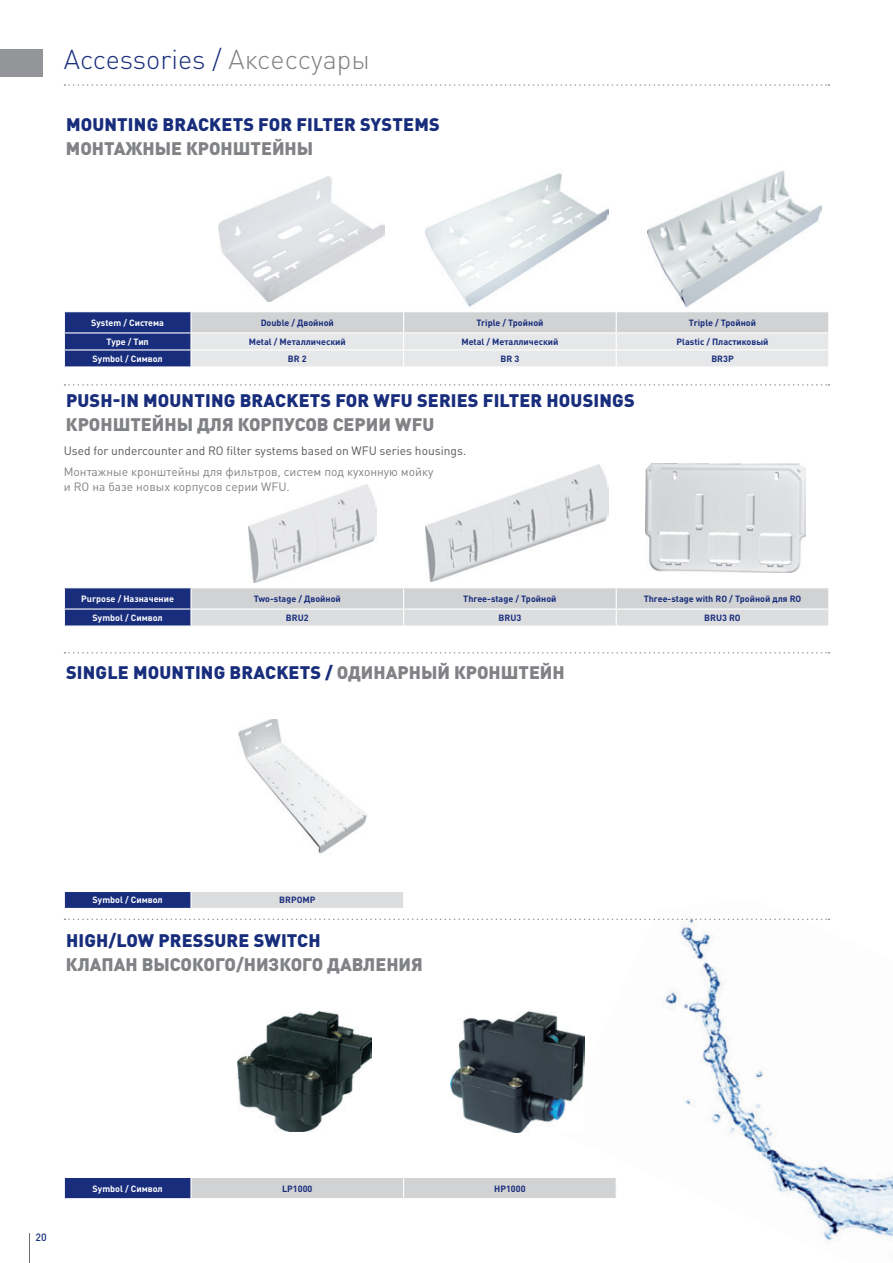
<style>
.page{position:relative;width:893px;height:1263px;background:#fff}
.page>*{position:absolute;margin:0;border:0;box-sizing:border-box;transform-origin:0 0}
.t1{font:300 27px "DIN Pro";color:#182d7c}
.t2{font:900 18px "DIN Pro";letter-spacing:.01em;color:#182d7c}
.t3{font:900 18px/24px "DIN Pro";color:#808285}
.t4{font:12px/20.2px "DIN Pro";color:#57585a}
.t5{font:12px "DIN Pro";color:#808285}
.t6{font:500 10.5px "DIN Pro";color:#182d7c}
.t7{font:700 9px "DIN Pro";color:#182d7c}
.t8{font:700 9px "DIN Pro";color:#fff}
.s1{color:#808285}
.s2{color:#182d7c}
</style>
<div class="page">
<img style="left:584px;top:918px;width:309px;height:324px">
<img style="left:248px;top:484px;width:129px;height:98px">
<img style="left:425px;top:465px;width:183px;height:116px">
<img style="left:645px;top:463px;width:161px;height:110px">
<svg style="left:64px;top:312px;width:765px;height:54px;background:#c0c4d2"></svg>
<svg style="left:64px;top:588px;width:765px;height:37px;background:#b9bdcb"></svg>
<div style="left:64px;top:891px;width:127px;height:17px;background:#182d7c"></div>
<div style="left:191px;top:891px;width:213px;height:17px;background:#dcdddf"></div>
<hr style="left:64px;top:891px;width:127px;height:1px;background:#fff">
<svg style="left:64px;top:892px;width:1px;height:16px"></svg>
<hr style="left:191px;top:891px;width:213px;height:1px;background:#fff">
<svg style="left:190px;top:892px;width:2px;height:16px"></svg>
<svg style="left:403px;top:892px;width:1px;height:16px"></svg>
<div style="left:64px;top:1177px;width:127px;height:22px;background:#182d7c"></div>
<hr style="left:64px;top:1177px;width:127px;height:1px;background:#fff">
<svg style="left:64px;top:1178px;width:1px;height:20px"></svg>
<hr style="left:190px;top:1178px;width:2px;height:20px;background:#fff">
<div style="left:191px;top:1177px;width:426px;height:21px;background:#d1d2d4"></div>
<hr style="left:64px;top:1198px;width:127px;height:1px;background:#fff">
<hr style="left:404px;top:1198px;width:213px;height:1px;background:#fff">
<svg style="left:65px;top:384px;width:764px;height:2px"></svg>
<svg style="left:65px;top:652px;width:764px;height:1px"></svg>
<svg style="left:65px;top:918px;width:764px;height:2px"></svg>
<img style="left:219px;top:176px;width:166px;height:126px">
<img style="left:425px;top:173px;width:183px;height:134px">
<img style="left:647px;top:170px;width:175px;height:138px">
<img style="left:238px;top:720px;width:129px;height:134px">
<img style="left:237px;top:1011px;width:134px;height:120px">
<img style="left:450px;top:1011px;width:134px;height:121px">
<div style="left:0;top:49px;width:43px;height:28px;background:#939598"></div>
<svg style="left:65px;top:84px;width:764px;height:2px"></svg>
<hr style="left:29px;top:1233px;width:1px;height:30px;background:#6c6d70">
<p class="t1" style="left:64px;top:41px;width:307px">Accessories / <span class="s1">Аксессуары</span></p>
<p class="t2" style="left:66px;top:112px;width:27px">MOUNTING</p>
<p class="t2" style="left:162px;top:112px;width:71px">BRACKETS</p>
<p class="t2" style="left:258px;top:112px;width:12px">FOR</p>
<p class="t2" style="left:296px;top:112px;width:11px">FILTER</p>
<p class="t2" style="left:360px;top:112px;width:35px">SYSTEMS</p>
<p class="t3" style="left:66px;top:136px;width:249px">МОНТАЖНЫЕ КРОНШТЕЙНЫ</p>
<p class="t8" style="left:91px;top:316px;width:74px">System / система</p>
<p class="t7" style="left:261px;top:316px;width:75px">Double / Двойной</p>
<p class="t7" style="left:476px;top:316px;width:69px">Triple / Тройной</p>
<p class="t7" style="left:689px;top:316px;width:69px">Triple / Тройной</p>
<p class="t8" style="left:107px;top:335px;width:44px">Type / Тип</p>
<p class="t7" style="left:249px;top:335px;width:99px">Metal / Металлический</p>
<p class="t7" style="left:461px;top:335px;width:99px">Metal / Металлический</p>
<p class="t7" style="left:677px;top:335px;width:93px">Plastic / Пластиковый</p>
<p class="t8" style="left:93px;top:353px;width:72px">Symbol / Символ</p>
<p class="t7" style="left:288px;top:353px;width:20px">BR 2</p>
<p class="t7" style="left:500px;top:353px;width:20px">BR 3</p>
<p class="t7" style="left:711px;top:353px;width:24px">BR3P</p>
<p class="t2" style="left:66px;top:388px;width:24px">PUSH</p>
<p class="t2" style="left:113px;top:388px;width:43px">-IN MOUNTING</p>
<p class="t2" style="left:240px;top:388px;width:71px">BRACKETS</p>
<p class="t2" style="left:335px;top:388px;width:12px">FOR</p>
<p class="t2" style="left:374px;top:388px;width:55px">WFU SERIES</p>
<p class="t2" style="left:483px;top:388px;width:11px">FILTER</p>
<p class="t2" style="left:546px;top:388px;width:12px">HOUSINGS</p>
<p class="t3" style="left:66px;top:412px;width:370px">КРОНШТЕЙНЫ ДЛЯ КОРПУСОВ СЕРИИ WFU</p>
<p class="t4" style="left:64px;top:440px;width:404px">Used for undercounter and RO filter systems based on WFU series housings.<br><span class="s1">Монтажные кронштейны для фильтров, систем под кухонную мойку</span></p>
<p class="t5" style="left:64px;top:478px;width:228px">и RО на базе новых корпусов серии WFU.</p>
<p class="t8" style="left:81px;top:592px;width:94px">Purpose / Назначение</p>
<p class="t7" style="left:254px;top:592px;width:89px">Two-stage / Двойной</p>
<p class="t7" style="left:463px;top:592px;width:95px">Three-stage / Тройной</p>
<p class="t7" style="left:644px;top:592px;width:159px">Three-stage with RO / Тройной для RO</p>
<p class="t8" style="left:93px;top:612px;width:72px">Symbol / Символ</p>
<p class="t7" style="left:286px;top:612px;width:24px">BRU2</p>
<p class="t7" style="left:499px;top:612px;width:24px">BRU3</p>
<p class="t7" style="left:704px;top:612px;width:38px">BRU3 RO</p>
<p class="t2" style="left:66px;top:660px;width:22px">SINGLE</p>
<p class="t2" style="left:133px;top:660px;width:13px">MOUNTING</p>
<p class="t2" style="left:230px;top:660px;width:71px">BRACKETS</p>
<p class="t3" style="left:325px;top:660px;width:241px"><span class="s2">/</span> ОДИНАРНЫЙ КРОНШТЕЙН</p>
<p class="t8" style="left:93px;top:894px;width:72px">Symbol / Символ</p>
<p class="t7" style="left:279px;top:894px;width:38px">BRPOMP</p>
<p class="t2" style="left:66px;top:928px;width:64px">HIGH/LOW</p>
<p class="t2" style="left:158px;top:928px;width:13px">PRESSURE</p>
<p class="t3" style="left:66px;top:928px;width:358px;text-indent:188px"><span class="s2">SWITCH<br></span>КЛАПАН ВЫСОКОГО/НИЗКОГО ДАВЛЕНИЯ</p>
<p class="t6" style="left:35px;top:1230px;width:13px">20</p>
<p class="t8" style="left:93px;top:1182px;width:72px">Symbol / Символ</p>
<p class="t7" style="left:282px;top:1182px;width:32px">LP1000</p>
<p class="t7" style="left:494px;top:1182px;width:33px">HP1000</p>
</div>
